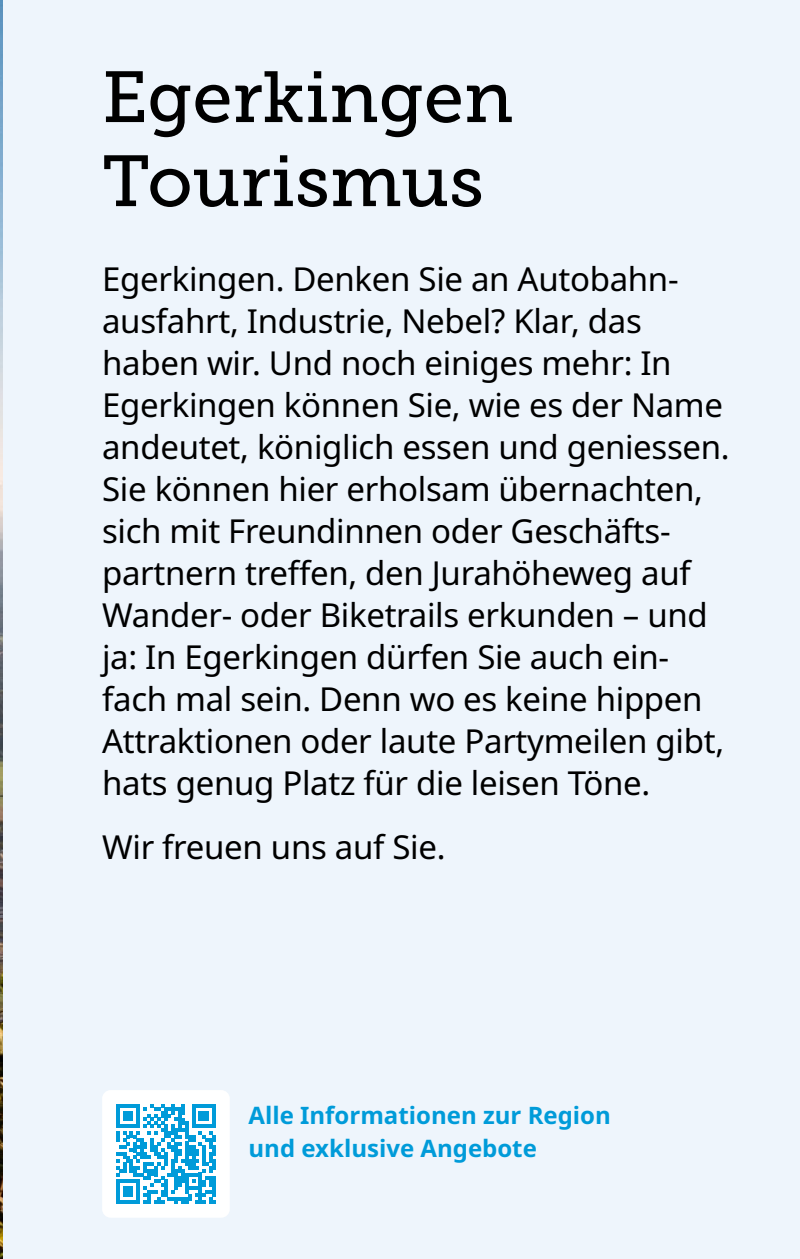
<style>
.page{position:relative;width:800px;height:1259px;background:#fff}
.page>*{position:absolute;margin:0;border:0;box-sizing:border-box;transform-origin:0 0}
.t1{font:72px/84px "Museo Slab 500";color:#000}
.t2{font:33px/42px "Noto Sans";letter-spacing:-.01em;color:#000}
.t3{font:700 24px/33px "Noto Sans";color:#009bd9}
</style>
<div class="page">
<div style="left:0;top:0;width:799px;height:1259px;background:#eef5fc"></div>
<div style="left:102px;top:1090px;width:128px;height:127px;background:#fff;border-radius:9px"></div>
<svg style="left:116px;top:1104px;width:100px;height:100px"></svg>
<img style="left:0;top:0;width:2px;height:1259px">
<h1 class="t1" style="left:102px;top:56px;width:413px">Egerkingen<br>Tourismus</h1>
<p class="t2" style="left:102px;top:258px;width:629px">Egerkingen. Denken Sie an Autobahn&shy;ausfahrt, Industrie, Nebel? Klar, das haben wir. Und noch einiges mehr: In Egerkingen können Sie, wie es der Name andeutet, königlich essen und geniessen.<br>Sie können hier erholsam übernachten, sich mit Freundinnen oder Geschäfts&shy;partnern treffen, den Jurahöheweg auf Wander- oder Biketrails erkunden – und ja: In Egerkingen dürfen Sie auch ein&shy;fach mal sein. Denn wo es keine hippen Attraktionen oder laute Partymeilen gibt, hats genug Platz für die leisen Töne.</p>
<p class="t2" style="left:102px;top:827px;width:345px">Wir freuen uns auf Sie.</p>
<p class="t3" style="left:248px;top:1099px;width:364px">Alle Informationen zur Region und exklusive Angebote</p>
</div>
